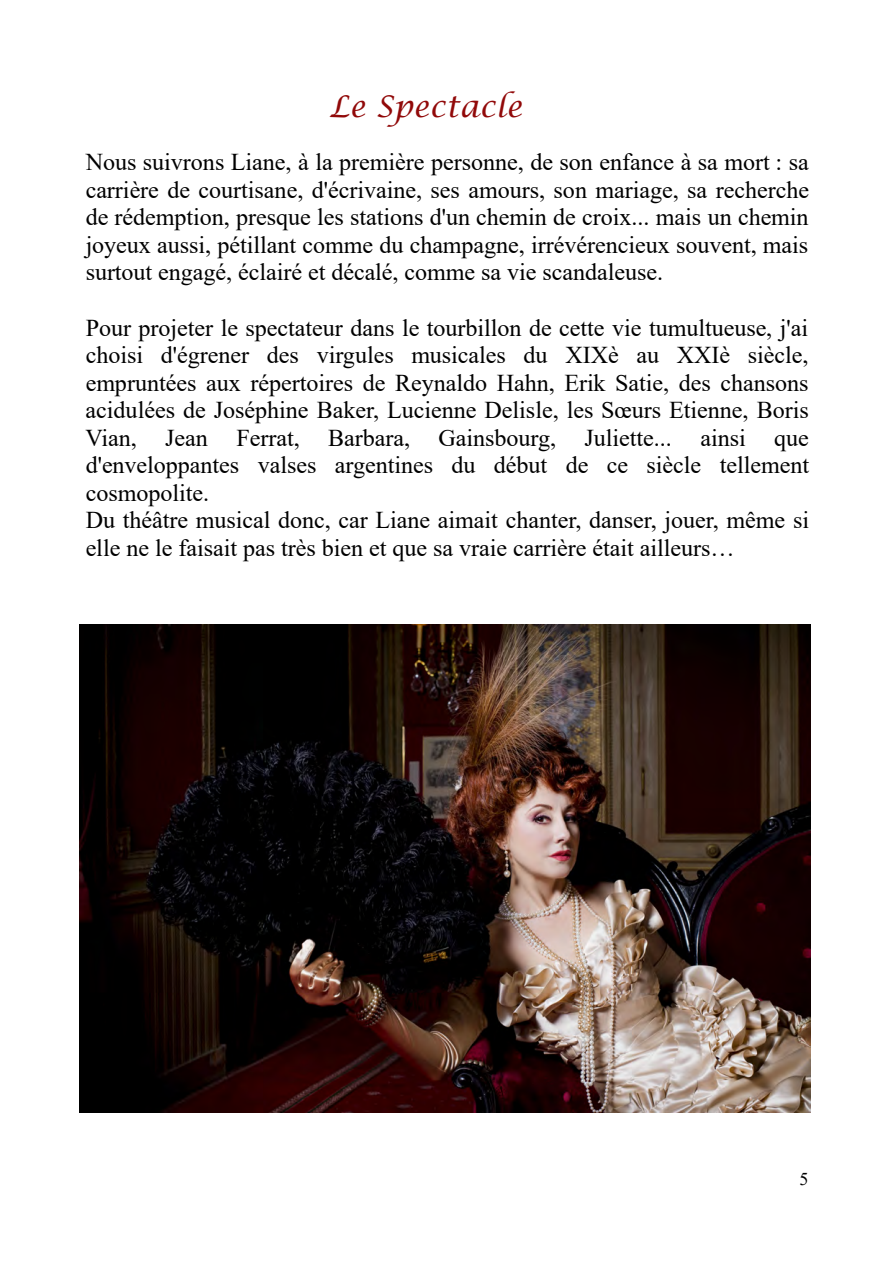
<style>
.page{position:relative;width:893px;height:1263px;background:#fff}
.page>*{position:absolute;margin:0;border:0;box-sizing:border-box;transform-origin:0 0}
.t1{font:italic 29.85px "Lucida Calligraphy";color:#910909}
.t2{font:24.15px/27.6px "Times New Roman";color:#000;text-align:justify}
.t3{font:18px "Times New Roman";color:#000}
</style>
<div class="page">
<img style="left:79px;top:624px;width:732px;height:489px">
<p class="t1" style="left:330px;top:88px;width:194px">Le Spectacle</p>
<p class="t2" style="left:86px;top:147px;width:725px">Nous suivrons Liane, à la première personne, de son enfance à sa mort : sa carrière de courtisane, d'écrivaine, ses amours, son mariage, sa recherche de rédemption, presque les stations d'un chemin de croix... mais un chemin joyeux aussi, pétillant comme du champagne, irrévérencieux souvent, mais surtout engagé, éclairé et décalé, comme sa vie scandaleuse.</p>
<p class="t2" style="left:86px;top:313px;width:725px;text-align:left">Pour projeter le spectateur dans le tourbillon de cette vie tumultueuse, j'ai choisi d'égrener des virgules musicales du XIXè au XXIè siècle, empruntées aux répertoires de Reynaldo Hahn, Erik Satie, des chansons acidulées de Joséphine Baker, Lucienne Delisle, les Sœurs Etienne, Boris Vian, Jean Ferrat, Barbara, Gainsbourg, Juliette... ainsi que d'enveloppantes valses argentines du début de ce siècle tellement cosmopolite.<br>Du théâtre musical donc, car Liane aimait chanter, danser, jouer, même si elle ne le faisait pas très bien et que sa vraie carrière était ailleurs…</p>
<p class="t3" style="left:800px;top:1166px;width:10px">5</p>
</div>
